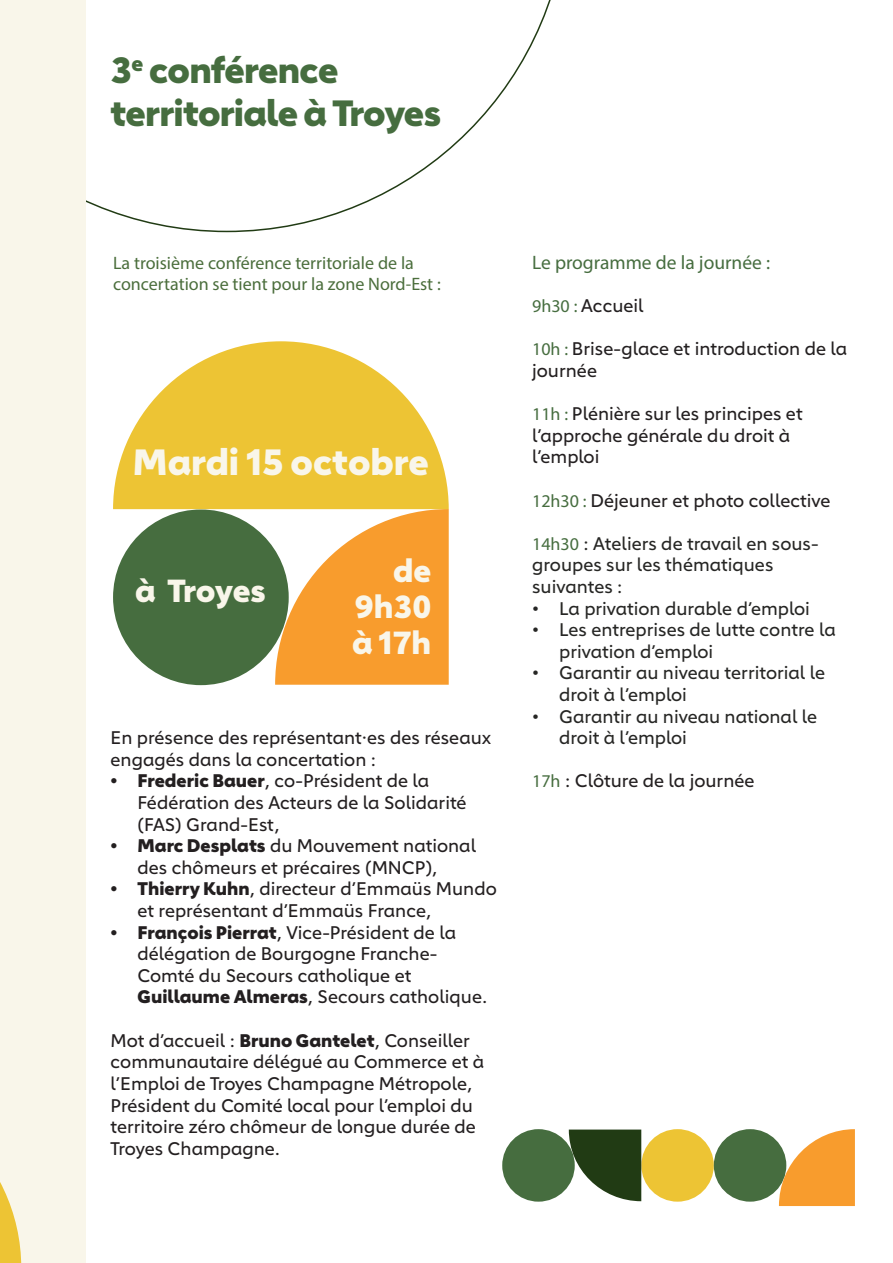
<style>
.page{position:relative;width:893px;height:1263px;background:#fff}
.page>*{position:absolute;margin:0;border:0;box-sizing:border-box;transform-origin:0 0}
.t1{font:900 36px/43.2px "Carnero";letter-spacing:-.02em;color:#466d3f}
.t2{font:900 36px "Carnero";color:#f9f6ea}
.t3{font:900 31.5px/36px "Carnero";color:#f9f6ea;text-align:right}
.t4{font:19.5px "Myriad Pro";color:#466d3f}
.t5{font:18px/21.6px "Carnero";color:#231f20}
.t6{font:18px/21.6px "Carnero";color:#262624}
.t7{font:18px/21.6px "Myriad Pro";color:#4b6e3c}
.s1{font-family:"Myriad Pro";color:#466d3f}
.s2{font-weight:900}
</style>
<div class="page">
<svg style="left:275px;top:509px;width:174px;height:176px"></svg>
<div style="left:113px;top:509px;width:176px;height:176px;background:#466d3f;border-radius:50%"></div>
<svg style="left:113px;top:341px;width:336px;height:168px;fill:#edc434"></svg>
<svg style="left:85px;top:0;width:466px;height:233px"></svg>
<div style="left:0;top:0;width:85px;height:1263px;background:#f9f6ea"></div>
<div style="left:641px;top:1129px;width:73px;height:73px;background:#edc434;border-radius:50%"></div>
<div style="left:502px;top:1129px;width:73px;height:73px;background:#466d3f;border-radius:50%"></div>
<div style="left:714px;top:1129px;width:72px;height:73px;background:#466d3f;border-radius:50%"></div>
<svg style="left:569px;top:1129px;width:72px;height:72px"></svg>
<svg style="left:779px;top:1129px;width:76px;height:77px"></svg>
<svg style="left:0;top:1182px;width:21px;height:81px"></svg>
<p class="t1" style="left:111px;top:48px;width:332px">3<sup>e</sup> conférence territoriale à Troyes</p>
<p class="t7" style="left:113px;top:252px;width:329px">La troisième conférence territoriale de la concertation se tient pour la zone Nord-Est :</p>
<p class="t4" style="left:532px;top:250px;width:239px">Le programme de la journée :</p>
<p class="t5" style="left:532px;top:295px;width:113px"><span class="s1">9h30 :</span> Accueil</p>
<p class="t5" style="left:532px;top:338px;width:317px"><span class="s1">10h :</span> Brise-glace et introduction de la journée</p>
<p class="t5" style="left:532px;top:403px;width:272px"><span class="s1">11h :</span> Plénière sur les principes et l’approche générale du droit à l’emploi</p>
<p class="t5" style="left:532px;top:489px;width:300px"><span class="s1">12h30 :</span> Déjeuner et photo collective</p>
<p class="t6" style="left:532px;top:532px;width:288px"><span class="s1">14h30</span> : Ateliers de travail en sous&shy;groupes sur les thématiques suivantes :</p>
<p class="t6" style="left:532px;top:597px;width:279px">• La privation durable d’emploi</p>
<p class="t6" style="left:559px;top:619px;width:278px;text-indent:-27px">• Les entreprises de lutte contre la privation d’emploi</p>
<p class="t6" style="left:559px;top:662px;width:268px;text-indent:-27px">• Garantir au niveau territorial le droit à l’emploi</p>
<p class="t6" style="left:559px;top:705px;width:260px;text-indent:-27px">• Garantir au niveau national le droit à l’emploi</p>
<p class="t5" style="left:532px;top:770px;width:224px"><span class="s1">17h</span> : Clôture de la journée</p>
<p class="t2" style="left:133px;top:440px;width:297px">Mardi 15 octobre</p>
<p class="t3" style="left:355px;top:553px;width:78px">de<br>9h30</p>
<p class="t3" style="left:352px;top:625px;width:81px">à 17h</p>
<p class="t3" style="left:135px;top:573px;width:132px">à Troyes</p>
<p class="t5" style="left:111px;top:727px;width:382px">En présence des représentant·es des réseaux engagés dans la concertation :</p>
<p class="t5" style="left:138px;top:770px;width:331px;text-indent:-27px"><span class="s2">• Frederic Bauer</span>, co-Président de la<br>Fédération des Acteurs de la Solidarité (FAS) Grand-Est,</p>
<p class="t5" style="left:138px;top:835px;width:340px;text-indent:-27px"><span class="s2">• Marc Desplats</span> du Mouvement national des chômeurs et précaires (MNCP),</p>
<p class="t5" style="left:138px;top:878px;width:361px;text-indent:-27px"><span class="s2">• Thierry Kuhn</span>, directeur d’Emmaüs Mundo et représentant d’Emmaüs France,</p>
<p class="t5" style="left:138px;top:921px;width:351px;text-indent:-27px"><span class="s2">• François Pierrat</span>, Vice-Président de la délégation de Bourgogne Franche-Comté du Secours catholique et <span class="s2">Guillaume Almeras</span>, Secours catholique.</p>
<p class="t5" style="left:111px;top:1029px;width:375px">Mot d’accueil : <span class="s2">Bruno Gantelet</span>, Conseiller communautaire délégué au Commerce et à l’Emploi de Troyes Champagne Métropole, Président du Comité local pour l’emploi du territoire zéro chômeur de longue durée de Troyes Champagne.</p>
</div>
